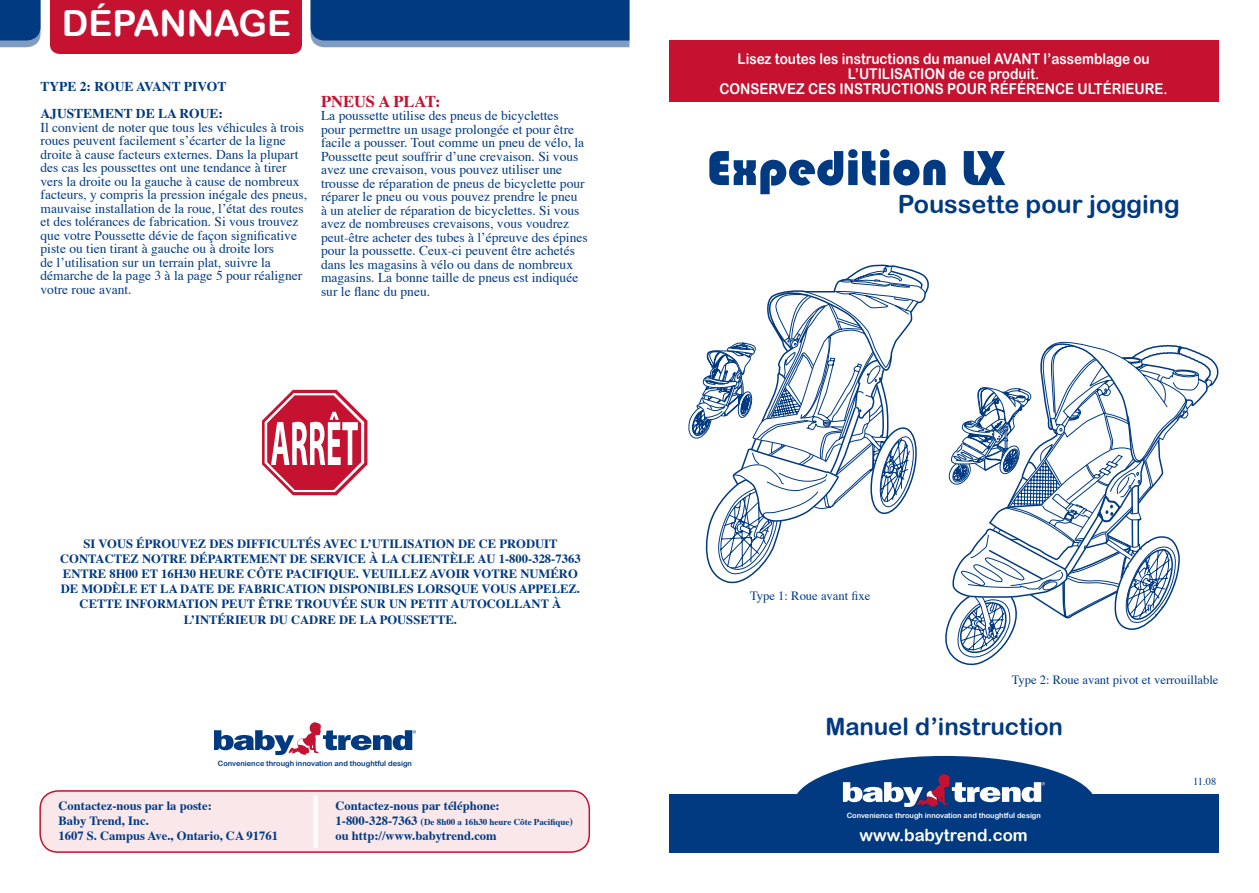
<style>
.page{position:relative;width:1259px;height:893px;background:#fff}
.page>*{position:absolute;margin:0;border:0;box-sizing:border-box;transform-origin:0 0}
.t1{font:51px "Bauhaus 93";color:#013a81}
.t2{font:36px "Arial Rounded MT Bold";color:#fff}
.t3{font:25.2px "Arial Rounded MT Bold";color:#013a81}
.t4{font:24px "Arial Rounded MT Bold";color:#013a81}
.t5{font:16.8px "Arial Rounded MT Bold";color:#fff}
.t6{font:700 16.5px "Times";color:#c41230}
.t7{font:14.85px/15px "Arial Rounded MT Bold";color:#fff;text-align:center;scale:.91 1}
.t8{font:13.5px/13.5px "Times";color:#013a81}
.t9{font:700 13.5px/27px "Times";color:#013a81}
.t10{font:700 12.6px/15.1px "Times";color:#013a81}
.t11{font:12.6px "Times";color:#013a81}
.t12{font:10.5px "Times";color:#013a81}
.t13{font:700 9px "Times";color:#013a81}
.t14{font:7.35px "Arial Rounded MT Bold";color:#fff}
.t15{font:7.35px "Arial Rounded MT Bold";color:#013a81}
.s1{font-size:12.6px}
.s2{font-size:10.5px}
</style>
<div class="page">
<div style="left:793px;top:756px;width:303px;height:97px;background:#013a81;border-radius:50%"></div>
<div style="left:669px;top:794px;width:549px;height:59px;background:#013a81"></div>
<svg style="left:843px;top:774px;width:202px;height:33px"></svg>
<div style="left:669px;top:40px;width:549px;height:62px;background:#c41230"></div>
<svg style="left:688px;top:264px;width:241px;height:320px"></svg>
<svg style="left:945px;top:341px;width:274px;height:325px"></svg>
<svg style="left:214px;top:722px;width:202px;height:33px"></svg>
<div style="left:40px;top:791px;width:549px;height:61px;background:#f9e7ea;border-radius:18px"></div>
<div style="left:39px;top:790px;width:551px;height:63px;border:2px solid #c41230;border-radius:18px"></div>
<div style="left:313px;top:795px;width:5px;height:53px;background:#fff"></div>
<div style="left:50px;top:0;width:252px;height:54px;background:#c41230"></div>
<svg style="left:0;top:0;width:40px;height:47px;background:#164a8b"></svg>
<svg style="left:310px;top:0;width:319px;height:47px;background:#13488a"></svg>
<svg style="left:262px;top:390px;width:105px;height:105px"></svg>
<h2 class="t2" style="left:62px;top:2px;width:231px">DÉPANNAGE</h2>
<p class="t9" style="left:40px;top:72px;width:187px">TYPE 2: ROUE AVANT PIVOT<br>AJUSTEMENT DE LA ROUE:</p>
<p class="t8" style="left:40px;top:119px;width:268px">Il convient de noter que tous les véhicules à trois roues peuvent facilement s’écarter de la ligne droite à cause facteurs externes. Dans la plupart des cas les poussettes ont une tendance à tirer vers la droite ou la gauche à cause de nombreux facteurs, y compris la pression inégale des pneus, mauvaise installation de la roue, l’état des routes et des tolérances de fabrication. Si vous trouvez que votre Poussette dévie de façon significative piste ou tien tirant à gauche ou à droite lors<br>de l’utilisation sur un terrain plat, suivre la démarche de la page 3 à la page 5 pour réaligner votre roue avant.</p>
<p class="t6" style="left:321px;top:86px;width:121px">PNEUS A PLAT:</p>
<p class="t8" style="left:321px;top:108px;width:268px">La poussette utilise des pneus de bicyclettes<br>pour permettre un usage prolongée et pour être facile a pousser. Tout comme un pneu de vélo, la Poussette peut souffrir d’une crevaison. Si vous avez une crevaison, vous pouvez utiliser une trousse de réparation de pneus de bicyclette pour réparer le pneu ou vous pouvez prendre le pneu<br>à un atelier de réparation de bicyclettes. Si vous avez de nombreuses crevaisons, vous voudrez peut-être acheter des tubes à l’épreuve des épines pour la poussette. Ceux-ci peuvent être achetés dans les magasins à vélo ou dans de nombreux magasins. La bonne taille de pneus est indiquée sur le flanc du pneu.</p>
<p class="t10" style="left:60px;top:535px;width:522px;text-align:center">SI VOUS ÉPROUVEZ DES DIFFICULTÉS AVEC L’UTILISATION DE CE PRODUIT CONTACTEZ NOTRE DÉPARTEMENT DE SERVICE À LA CLIENTÈLE AU 1-800-328-7363<br>ENTRE 8H00 ET 16H30 HEURE CÔTE PACIFIQUE. VEUILLEZ AVOIR VOTRE NUMÉRO DE MODÈLE ET LA DATE DE FABRICATION DISPONIBLES LORSQUE VOUS APPELEZ.<br>CETTE INFORMATION PEUT ÊTRE TROUVÉE SUR UN PETIT AUTOCOLLANT À L’INTÉRIEUR DU CADRE DE LA POUSSETTE.</p>
<p class="t15" style="left:218px;top:759px;width:196px">Convenience through innovation and thoughtful design</p>
<p class="t10" style="left:335px;top:796px;width:166px">Contactez-nous par téléphone:</p>
<p class="t13" style="left:335px;top:813px;width:239px"><span class="s1">1-800-328-7363</span> <span class="s2">(</span>De 8h00 a 16h30 heure Côte Pacifique<span class="s2">)</span></p>
<p class="t10" style="left:335px;top:827px;width:163px">ou http://www.babytrend.com</p>
<p class="t10" style="left:58px;top:796px;width:221px">Contactez-nous par la poste:<br>Baby Trend, Inc.<br>1607 S. Campus Ave., Ontario, CA 91761</p>
<p class="t7" style="left:719px;top:51px;width:494px">Lisez toutes les instructions du manuel AVANT l’assemblage ou<br>L’UTILISATION de ce produit.<br>CONSERVEZ CES INSTRUCTIONS POUR RÉFÉRENCE ULTÉRIEURE.</p>
<h1 class="t1" style="left:706px;top:139px;width:298px">Expedition LX</h1>
<h3 class="t3" style="left:898px;top:189px;width:283px">Poussette pour jogging</h3>
<p class="t11" style="left:750px;top:584px;width:122px">Type 1: Roue avant fixe</p>
<p class="t11" style="left:1011px;top:668px;width:208px">Type 2: Roue avant pivot et verrouillable</p>
<h3 class="t4" style="left:825px;top:712px;width:239px">Manuel d’instruction</h3>
<p class="t14" style="left:847px;top:811px;width:196px">Convenience through innovation and thoughtful design</p>
<p class="t5" style="left:859px;top:825px;width:170px">www.babytrend.com</p>
<p class="t12" style="left:1193px;top:771px;width:25px">11.08</p>
</div>
